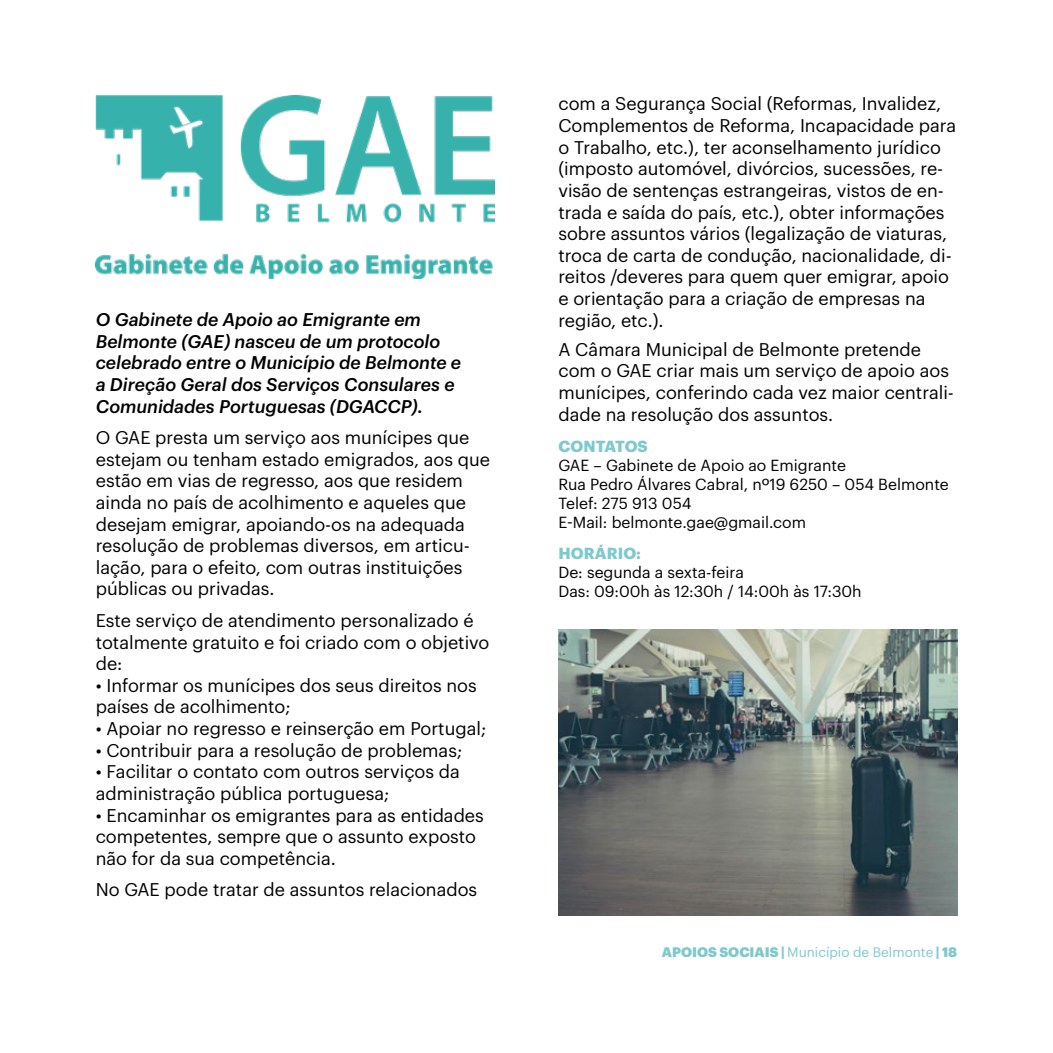
<style>
.page{position:relative;width:1053px;height:1053px;background:#fff}
.page>*{position:absolute;margin:0;border:0;box-sizing:border-box;transform-origin:0 0}
.t1{font:18px/21.6px "Graphik";color:#000}
.t2{font:italic 500 18px/21.6px "Graphik";color:#000}
.t3{font:15.75px "Graphik";color:#000}
.t4{font:700 15.75px "Graphik";letter-spacing:.005em;color:#7ec9cd}
.t5{font:13.5px "Graphik";color:#7ec9cd}
.s1{font-weight:900}
</style>
<div class="page">
<img style="left:96px;top:96px;width:398px;height:182px">
<img style="left:558px;top:630px;width:399px;height:285px">
<p class="t2" style="left:96px;top:307px;width:367px">O Gabinete de Apoio ao Emigrante em Belmonte (GAE) nasceu de um protocolo celebrado entre o Município de Belmonte e a Direção Geral dos Serviços Consulares e Comunidades Portuguesas (DGACCP).</p>
<p class="t1" style="left:96px;top:425px;width:396px">O GAE presta um serviço aos munícipes que estejam ou tenham estado emigrados, aos que estão em vias de regresso, aos que residem ainda no país de acolhimento e aqueles que desejam emigrar, apoiando-os na adequada resolução de problemas diversos, em articu&shy;lação, para o efeito, com outras instituições públicas ou privadas.</p>
<p class="t1" style="left:96px;top:608px;width:395px">Este serviço de atendimento personalizado é totalmente gratuito e foi criado com o objetivo de:</p>
<p class="t1" style="left:96px;top:673px;width:382px">• Informar os munícipes dos seus direitos nos países de acolhimento;</p>
<p class="t1" style="left:96px;top:716px;width:392px">• Apoiar no regresso e reinserção em Portugal;</p>
<p class="t1" style="left:96px;top:737px;width:368px">• Contribuir para a resolução de problemas;</p>
<p class="t1" style="left:96px;top:759px;width:365px">• Facilitar o contato com outros serviços da administração pública portuguesa;</p>
<p class="t1" style="left:96px;top:802px;width:389px">• Encaminhar os emigrantes para as entidades competentes, sempre que o assunto exposto não for da sua competência.</p>
<p class="t1" style="left:96px;top:877px;width:383px">No GAE pode tratar de assuntos relacionados</p>
<p class="t1" style="left:558px;top:92px;width:399px">com a Segurança Social (Reformas, Invalidez, Complementos de Reforma, Incapacidade para o Trabalho, etc.), ter aconselhamento jurídico (imposto automóvel, divórcios, sucessões, re&shy;visão de sentenças estrangeiras, vistos de en&shy;trada e saída do país, etc.), obter informações sobre assuntos vários (legalização de viaturas, troca de carta de condução, nacionalidade, di-</p>
<p class="t1" style="left:558px;top:264px;width:392px">reitos /deveres para quem quer emigrar, apoio e orientação para a criação de empresas na região, etc.).</p>
<p class="t1" style="left:558px;top:337px;width:397px">A Câmara Municipal de Belmonte pretende com o GAE criar mais um serviço de apoio aos munícipes, conferindo cada vez maior centrali&shy;dade na resolução dos assuntos.</p>
<p class="t4" style="left:558px;top:434px;width:91px">CONTATOS</p>
<p class="t3" style="left:558px;top:453px;width:289px">GAE – Gabinete de Apoio ao Emigrante</p>
<p class="t3" style="left:558px;top:472px;width:392px">Rua Pedro Álvares Cabral, nº19 6250 – 054 Belmonte</p>
<p class="t3" style="left:558px;top:491px;width:134px">Telef: 275 913 054</p>
<p class="t3" style="left:558px;top:510px;width:249px">E-Mail: belmonte.gae@gmail.com</p>
<p class="t4" style="left:558px;top:541px;width:84px">HORÁRIO:</p>
<p class="t3" style="left:558px;top:560px;width:187px">De: segunda a sexta-feira</p>
<p class="t3" style="left:558px;top:579px;width:305px">Das: 09:00h às 12:30h / 14:00h às 17:30h</p>
<p class="t5" style="left:661px;top:942px;width:297px"><span class="s1">APOIOS SOCIAIS |</span> Município de Belmonte <span class="s1">| 18</span></p>
</div>
